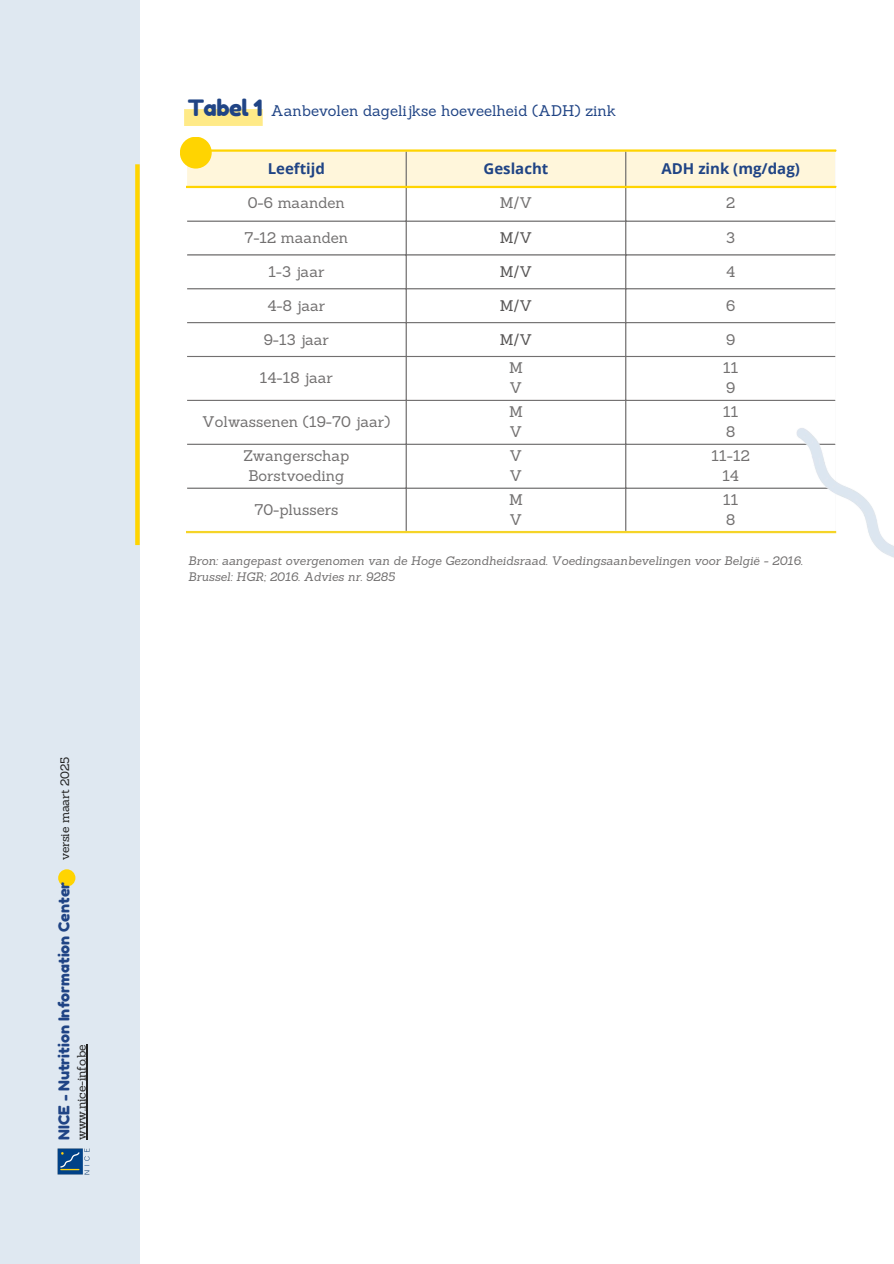
<style>
.page{position:relative;width:894px;height:1264px;background:#fff}
.page>*{position:absolute;margin:0;border:0;box-sizing:border-box;transform-origin:0 0}
.t1{font:22.5px "Fredoka One";letter-spacing:-.025em;color:#204485}
.t2{font:15px "Sanchez";color:#727070}
.t3{font:15px "Sanchez";color:#204485}
.t4{font:15px "Fredoka One";color:#204485}
.t5{font:700 15px "Open Sans";color:#204485}
.t6{font:15px "Sanchez";color:#575555}
.t7{font:italic 12px/16px "Sanchez";color:#727070}
.t8{font:12px "Sanchez";letter-spacing:-.015em;color:#202020}
</style>
<div class="page">
<div style="left:0;top:0;width:140px;height:1263px;background:#dfe8f1"></div>
<div style="left:135px;top:164px;width:5px;height:381px;background:#ffd401"></div>
<img style="left:57px;top:1148px;width:33px;height:26px">
<div style="left:58px;top:869px;width:17px;height:17px;background:#ffd401;border-radius:50%"></div>
<hr style="left:87px;top:1044px;width:1px;height:95px;background:#202020">
<div style="left:187px;top:152px;width:647px;height:34px;background:#fff6db"></div>
<hr style="left:405px;top:152px;width:1px;height:379px;background:#727070">
<hr style="left:625px;top:152px;width:1px;height:379px;background:#727070">
<hr style="left:187px;top:220px;width:647px;height:2px;background:#727070">
<hr style="left:187px;top:254px;width:647px;height:1px;background:#727070">
<hr style="left:187px;top:288px;width:647px;height:1px;background:#727070">
<hr style="left:187px;top:322px;width:647px;height:1px;background:#727070">
<hr style="left:187px;top:356px;width:647px;height:1px;background:#727070">
<hr style="left:187px;top:400px;width:647px;height:1px;background:#727070">
<hr style="left:187px;top:444px;width:647px;height:1px;background:#727070">
<hr style="left:187px;top:487px;width:647px;height:2px;background:#727070">
<hr style="left:186px;top:149px;width:649px;height:3px;background:#ffd401">
<hr style="left:186px;top:186px;width:649px;height:2px;background:#ffd401">
<hr style="left:186px;top:531px;width:649px;height:2px;background:#f5d428">
<div style="left:180px;top:137px;width:32px;height:31px;background:#ffd401;border-radius:50%"></div>
<div style="left:184px;top:109px;width:79px;height:17px;background:#ffea88"></div>
<img style="left:772px;top:428px;width:121px;height:129px">
<h2 class="t8" style="left:57px;top:860px;width:105px;rotate:-90deg">versie maart 2025</h2>
<p class="t4" style="left:55px;top:1139px;width:259px;rotate:-90deg">NICE - Nutrition Information Center</p>
<p class="t8" style="left:74px;top:1139px;width:97px;rotate:-90deg">www.nice-info.be</p>
<p class="t1" style="left:188px;top:94px;width:76px">Tabel 1</p>
<p class="t3" style="left:271px;top:101px;width:346px">Aanbevolen dagelijkse hoeveelheid (ADH) zink</p>
<p class="t5" style="left:268px;top:158px;width:59px">Leeftijd</p>
<p class="t5" style="left:483px;top:158px;width:66px">Geslacht</p>
<h1 class="t5" style="left:661px;top:158px;width:140px">ADH zink (mg/dag)</h1>
<p class="t2" style="left:248px;top:193px;width:99px">0-6 maanden</p>
<h2 class="t2" style="left:499px;top:193px;width:34px">M/V</h2>
<p class="t2" style="left:726px;top:193px;width:11px">2</p>
<p class="t2" style="left:244px;top:228px;width:105px">7-12 maanden</p>
<p class="t6" style="left:499px;top:228px;width:34px">M/V</p>
<p class="t2" style="left:726px;top:228px;width:10px">3</p>
<p class="t2" style="left:268px;top:262px;width:57px">1-3 jaar</p>
<p class="t6" style="left:499px;top:262px;width:34px">M/V</p>
<p class="t2" style="left:726px;top:262px;width:11px">4</p>
<p class="t2" style="left:267px;top:296px;width:59px">4-8 jaar</p>
<p class="t6" style="left:499px;top:296px;width:34px">M/V</p>
<p class="t2" style="left:726px;top:296px;width:11px">6</p>
<p class="t2" style="left:264px;top:329px;width:67px">9-13 jaar</p>
<p class="t6" style="left:499px;top:329px;width:34px">M/V</p>
<p class="t2" style="left:726px;top:329px;width:11px">9</p>
<p class="t2" style="left:260px;top:368px;width:74px">14-18 jaar</p>
<p class="t2" style="left:509px;top:358px;width:15px">M</p>
<p class="t2" style="left:509px;top:378px;width:14px">V</p>
<p class="t2" style="left:722px;top:358px;width:17px">11</p>
<p class="t2" style="left:726px;top:378px;width:11px">9</p>
<p class="t2" style="left:202px;top:412px;width:190px">Volwassenen (19-70 jaar)</p>
<p class="t2" style="left:243px;top:445px;width:107px">Zwangerschap</p>
<p class="t2" style="left:248px;top:466px;width:97px">Borstvoeding</p>
<p class="t2" style="left:509px;top:401px;width:15px">M</p>
<p class="t2" style="left:509px;top:422px;width:14px">V</p>
<p class="t2" style="left:509px;top:445px;width:14px">V</p>
<p class="t2" style="left:509px;top:466px;width:14px">V</p>
<p class="t2" style="left:722px;top:401px;width:17px">11</p>
<p class="t2" style="left:726px;top:422px;width:11px">8</p>
<p class="t2" style="left:711px;top:445px;width:40px">11-12</p>
<p class="t2" style="left:722px;top:466px;width:18px">14</p>
<p class="t2" style="left:722px;top:489px;width:17px">11</p>
<p class="t2" style="left:726px;top:509px;width:11px">8</p>
<p class="t7" style="left:188px;top:553px;width:615px">Bron: aangepast overgenomen van de Hoge Gezondheidsraad. Voedingsaanbevelingen voor België - 2016.<br>Brussel: HGR; 2016. Advies nr. 9285</p>
<p class="t2" style="left:509px;top:489px;width:15px">M</p>
<p class="t2" style="left:509px;top:509px;width:14px">V</p>
<p class="t2" style="left:254px;top:499px;width:85px">70-plussers</p>
</div>
